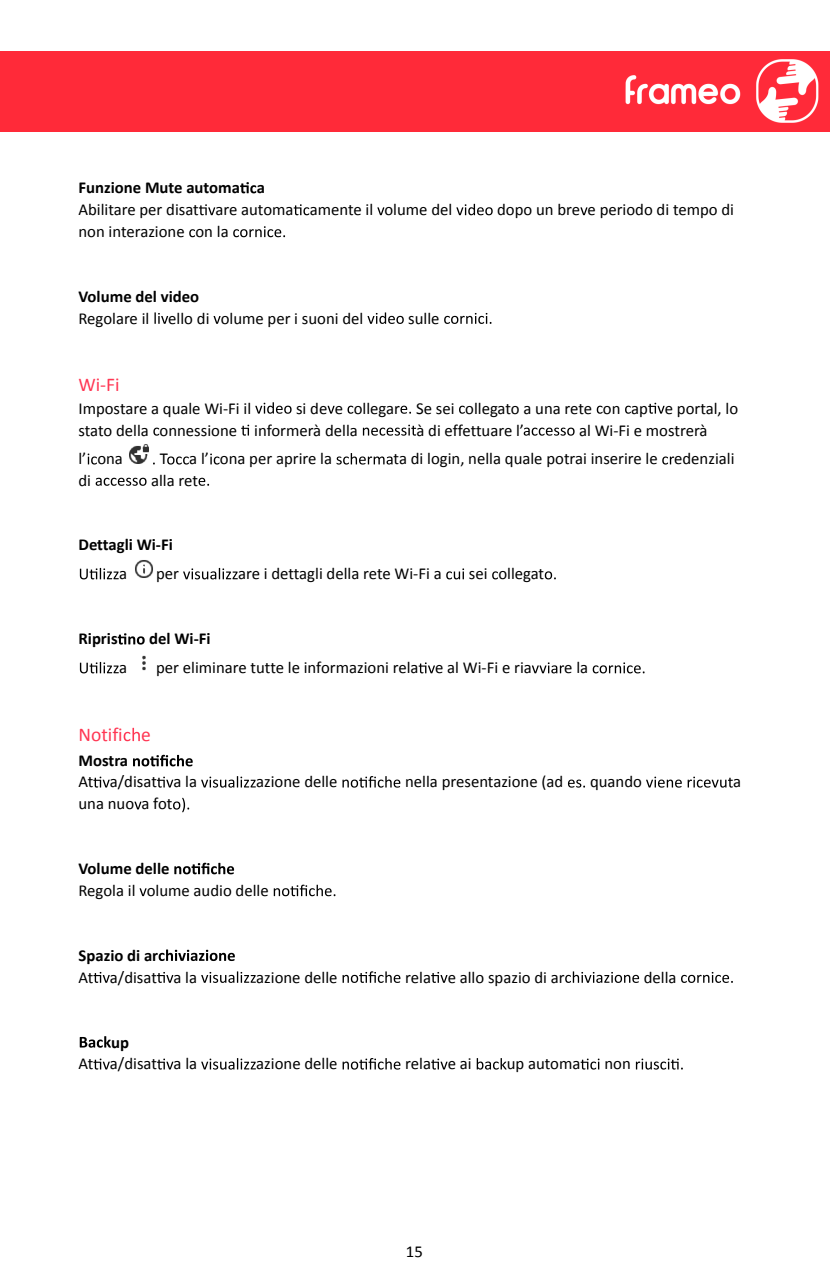
<style>
.page{position:relative;width:830px;height:1276px;background:#fff}
.page>*{position:absolute;margin:0;border:0;box-sizing:border-box;transform-origin:0 0}
.t1{font:19.57px "Calibri";color:#ff3653}
.t2{font:16.65px/21.8px "Calibri";color:#000}
.t3{font:700 16.65px "Calibri";color:#000}
</style>
<div class="page">
<svg style="left:240px;top:182px;width:16px;height:11px"></svg>
<svg style="left:199px;top:204px;width:16px;height:11px"></svg>
<svg style="left:293px;top:204px;width:16px;height:11px"></svg>
<svg style="left:377px;top:207px;width:7px;height:8px"></svg>
<svg style="left:456px;top:204px;width:36px;height:11px"></svg>
<svg style="left:580px;top:207px;width:7px;height:8px"></svg>
<svg style="left:189px;top:229px;width:6px;height:8px"></svg>
<svg style="left:233px;top:226px;width:52px;height:11px"></svg>
<svg style="left:154px;top:312px;width:14px;height:12px"></svg>
<svg style="left:213px;top:316px;width:7px;height:8px"></svg>
<svg style="left:367px;top:312px;width:36px;height:12px"></svg>
<svg style="left:444px;top:313px;width:47px;height:11px"></svg>
<svg style="left:255px;top:402px;width:36px;height:12px"></svg>
<svg style="left:327px;top:406px;width:7px;height:8px"></svg>
<svg style="left:347px;top:406px;width:6px;height:8px"></svg>
<svg style="left:400px;top:406px;width:11px;height:8px"></svg>
<svg style="left:459px;top:406px;width:5px;height:8px"></svg>
<svg style="left:596px;top:406px;width:6px;height:8px"></svg>
<svg style="left:625px;top:406px;width:5px;height:8px"></svg>
<svg style="left:648px;top:403px;width:16px;height:11px"></svg>
<svg style="left:153px;top:427px;width:6px;height:9px"></svg>
<svg style="left:241px;top:425px;width:8px;height:11px"></svg>
<svg style="left:363px;top:425px;width:53px;height:11px"></svg>
<svg style="left:523px;top:427px;width:51px;height:9px"></svg>
<svg style="left:88px;top:453px;width:9px;height:11px"></svg>
<svg style="left:167px;top:456px;width:22px;height:8px"></svg>
<svg style="left:210px;top:453px;width:9px;height:11px"></svg>
<svg style="left:336px;top:453px;width:56px;height:11px"></svg>
<svg style="left:662px;top:456px;width:11px;height:8px"></svg>
<svg style="left:96px;top:478px;width:50px;height:8px"></svg>
<svg style="left:198px;top:478px;width:11px;height:8px"></svg>
<svg style="left:80px;top:568px;width:39px;height:11px"></svg>
<svg style="left:183px;top:568px;width:55px;height:11px"></svg>
<svg style="left:446px;top:568px;width:18px;height:11px"></svg>
<svg style="left:492px;top:571px;width:5px;height:8px"></svg>
<svg style="left:544px;top:571px;width:11px;height:8px"></svg>
<svg style="left:118px;top:633px;width:27px;height:11px"></svg>
<svg style="left:80px;top:662px;width:39px;height:11px"></svg>
<svg style="left:418px;top:662px;width:17px;height:11px"></svg>
<svg style="left:531px;top:662px;width:33px;height:11px"></svg>
<svg style="left:592px;top:662px;width:52px;height:11px"></svg>
<svg style="left:123px;top:728px;width:17px;height:13px"></svg>
<svg style="left:133px;top:755px;width:60px;height:11px"></svg>
<svg style="left:93px;top:776px;width:17px;height:11px"></svg>
<svg style="left:157px;top:776px;width:16px;height:11px"></svg>
<svg style="left:201px;top:776px;width:55px;height:11px"></svg>
<svg style="left:342px;top:776px;width:58px;height:11px"></svg>
<svg style="left:567px;top:779px;width:17px;height:8px"></svg>
<svg style="left:646px;top:776px;width:35px;height:11px"></svg>
<svg style="left:687px;top:776px;width:45px;height:11px"></svg>
<svg style="left:134px;top:801px;width:7px;height:8px"></svg>
<svg style="left:173px;top:798px;width:16px;height:14px"></svg>
<svg style="left:174px;top:862px;width:60px;height:12px"></svg>
<svg style="left:139px;top:888px;width:7px;height:8px"></svg>
<svg style="left:273px;top:884px;width:62px;height:12px"></svg>
<svg style="left:158px;top:949px;width:77px;height:12px"></svg>
<svg style="left:93px;top:972px;width:17px;height:11px"></svg>
<svg style="left:157px;top:972px;width:16px;height:11px"></svg>
<svg style="left:201px;top:971px;width:55px;height:12px"></svg>
<svg style="left:342px;top:971px;width:58px;height:12px"></svg>
<svg style="left:431px;top:972px;width:16px;height:11px"></svg>
<svg style="left:565px;top:971px;width:73px;height:12px"></svg>
<svg style="left:681px;top:972px;width:51px;height:11px"></svg>
<svg style="left:80px;top:1036px;width:31px;height:11px"></svg>
<svg style="left:93px;top:1058px;width:17px;height:11px"></svg>
<svg style="left:157px;top:1058px;width:16px;height:11px"></svg>
<svg style="left:201px;top:1058px;width:55px;height:11px"></svg>
<svg style="left:342px;top:1058px;width:58px;height:11px"></svg>
<svg style="left:431px;top:1058px;width:16px;height:11px"></svg>
<svg style="left:476px;top:1058px;width:30px;height:11px"></svg>
<svg style="left:580px;top:1058px;width:19px;height:11px"></svg>
<svg style="left:635px;top:1058px;width:47px;height:11px"></svg>
<img style="left:129px;top:444px;width:20px;height:20px">
<img style="left:135px;top:560px;width:18px;height:18px">
<img style="left:142px;top:655px;width:4px;height:16px">
<div style="left:0;top:52px;width:828px;height:79px;background:#ff2a39"></div>
<p class="t3" style="left:78px;top:177px;width:188px">Funzione Mute automa a</p>
<p class="t2" style="left:78px;top:199px;width:375px">Abilitare per disat are automa amente il olume del</p>
<p class="t2" style="left:497px;top:199px;width:238px">dopo un bre e periodo di tempo di</p>
<p class="t2" style="left:78px;top:221px;width:152px">non interazione on la</p>
<p class="t3" style="left:78px;top:286px;width:122px">Volume del video</p>
<p class="t2" style="left:78px;top:307px;width:286px">Regolare il ello di olume per i suoni del</p>
<p class="t2" style="left:408px;top:307px;width:33px">sulle</p>
<p class="t1" style="left:78px;top:372px;width:43px">Wi-Fi</p>
<p class="t2" style="left:78px;top:397px;width:174px">Impostare a quale Wi-Fi il</p>
<p class="t2" style="left:78px;top:397px;width:661px;text-indent:217px">si de e ollegar Se sei ollegato a una rete on ap e portal, lo stato della onnessione informerà della</p>
<p class="t2" style="left:416px;top:419px;width:109px">à di effettuare l’</p>
<p class="t2" style="left:578px;top:419px;width:130px">al Wi-Fi e mostrerà</p>
<p class="t2" style="left:78px;top:448px;width:46px">l’ ona</p>
<p class="t2" style="left:160px;top:448px;width:10px">T</p>
<p class="t2" style="left:189px;top:448px;width:144px">a l’ ona per aprire la</p>
<p class="t2" style="left:393px;top:448px;width:342px">ta di login, nella quale potrai inserire le edenziali</p>
<p class="t2" style="left:78px;top:469px;width:14px">di</p>
<p class="t2" style="left:151px;top:469px;width:48px">alla ret</p>
<p class="t3" style="left:78px;top:534px;width:96px">Dettagli Wi-Fi</p>
<p class="t2" style="left:119px;top:563px;width:10px">a</p>
<p class="t2" style="left:156px;top:563px;width:24px">per</p>
<p class="t2" style="left:238px;top:563px;width:205px">are i dettagli della rete Wi-Fi a</p>
<p class="t2" style="left:468px;top:563px;width:77px">sei ollegat</p>
<p class="t3" style="left:78px;top:628px;width:41px">Ripris</p>
<p class="t3" style="left:149px;top:628px;width:63px">del Wi-Fi</p>
<p class="t2" style="left:119px;top:657px;width:10px">a</p>
<p class="t2" style="left:156px;top:657px;width:377px">per eliminare tutte le informazioni rela e al Wi-Fi e ria</p>
<p class="t2" style="left:564px;top:657px;width:25px">e la</p>
<p class="t1" style="left:78px;top:722px;width:74px">Notifi e</p>
<p class="t3" style="left:78px;top:750px;width:51px">Mostra</p>
<p class="t2" style="left:78px;top:771px;width:120px">At a/disat a la</p>
<p class="t2" style="left:256px;top:771px;width:83px">azione delle</p>
<p class="t2" style="left:405px;top:771px;width:160px">nella presentazione (ad</p>
<p class="t2" style="left:589px;top:771px;width:53px">quando</p>
<p class="t2" style="left:732px;top:771px;width:10px">a</p>
<p class="t2" style="left:78px;top:793px;width:95px">una nuo a fot</p>
<p class="t3" style="left:78px;top:858px;width:92px">Volume delle</p>
<p class="t2" style="left:78px;top:879px;width:191px">Regola il olume audio delle</p>
<p class="t3" style="left:78px;top:944px;width:81px">Spazio di ar</p>
<p class="t2" style="left:78px;top:966px;width:120px">At a/disat a la</p>
<p class="t2" style="left:256px;top:966px;width:83px">azione delle</p>
<p class="t2" style="left:405px;top:966px;width:161px">rela e allo spazio di ar</p>
<p class="t2" style="left:643px;top:966px;width:34px">della</p>
<p class="t3" style="left:111px;top:1031px;width:19px">up</p>
<p class="t2" style="left:78px;top:1053px;width:120px">At a/disat a la</p>
<p class="t2" style="left:256px;top:1053px;width:83px">azione delle</p>
<p class="t2" style="left:405px;top:1053px;width:68px">rela e ai</p>
<p class="t2" style="left:506px;top:1053px;width:75px">up automa</p>
<p class="t2" style="left:604px;top:1053px;width:28px">non</p>
<p class="t2" style="left:405px;top:1240px;width:18px">15</p>
</div>
